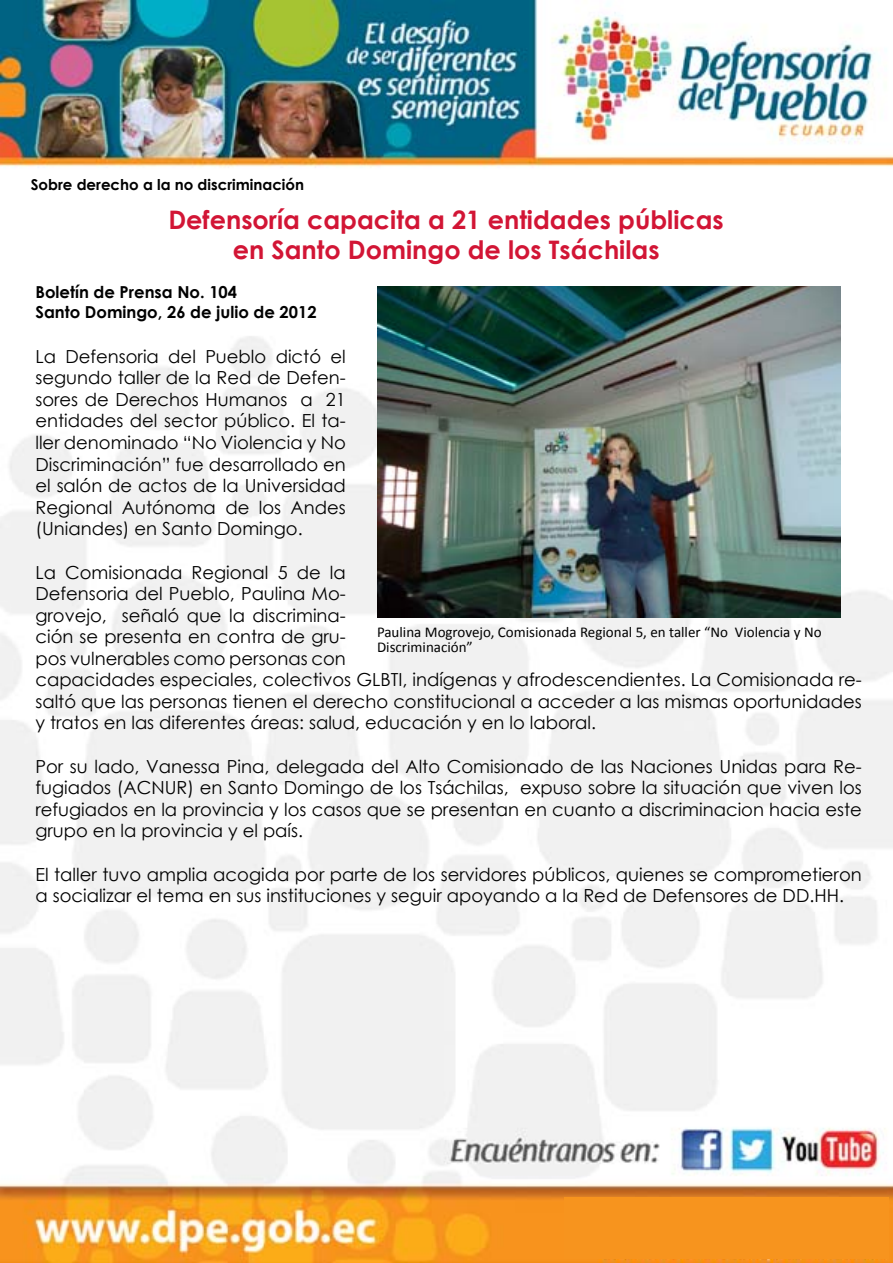
<style>
.page{position:relative;width:893px;height:1263px;background:#fff}
.page>*{position:absolute;margin:0;border:0;box-sizing:border-box;transform-origin:0 0}
.t1{font:700 25.5px/30.6px "Century Gothic";color:#d21535;text-align:center}
.t2{font:18px/21.6px "Century Gothic";color:#000;text-align:justify}
.t3{font:700 16.5px/19.8px "Century Gothic";color:#000}
.t4{font:15px/15px "Calibri";color:#000}
.t5{font:700 15px "Century Gothic";color:#000}
</style>
<div class="page">
<img style="left:0;top:0;width:893px;height:1263px">
<img style="left:377px;top:286px;width:463px;height:331px">
<div style="left:564px;top:1198px;width:325px;height:61px;background:#f7941e"></div>
<p class="t5" style="left:31px;top:175px;width:275px">Sobre derecho a la no discriminación</p>
<h1 class="t1" style="left:168px;top:204px;width:557px">Defensoría capacita a 21 entidades públicas en Santo Domingo de los Tsáchilas</h1>
<p class="t3" style="left:35px;top:282px;width:283px">Boletín de Prensa No. 104<br>Santo Domingo, 26 de julio de 2012</p>
<p class="t2" style="left:35px;top:345px;width:312px">La Defensoria del Pueblo dictó el segundo taller de la Red de Defen&shy;sores de Derechos Humanos a 21 entidades del sector público. El ta&shy;ller denominado “No Violencia y No Discriminación” fue desarrollado en el salón de actos de la Universidad Regional Autónoma de los Andes (Uniandes) en Santo Domingo.</p>
<p class="t2" style="left:35px;top:561px;width:312px">La Comisionada Regional 5 de la Defensoria del Pueblo, Paulina Mo&shy;grovejo, señaló que la discrimina&shy;ción se presenta en contra de gru&shy;pos vulnerables como personas con</p>
<p class="t4" style="left:377px;top:623px;width:446px">Paulina Mogrovejo, Comisionada Regional 5, en taller “No Violencia y No<br>Discriminación”</p>
<p class="t2" style="left:35px;top:668px;width:828px">capacidades especiales, colectivos GLBTI, indígenas y afrodescendientes. La Comisionada re&shy;saltó que las personas tienen el derecho constitucional a acceder a las mismas oportunidades y tratos en las diferentes áreas: salud, educación y en lo laboral.</p>
<p class="t2" style="left:35px;top:755px;width:828px">Por su lado, Vanessa Pina, delegada del Alto Comisionado de las Naciones Unidas para Re&shy;fugiados (ACNUR) en Santo Domingo de los Tsáchilas, expuso sobre la situación que viven los refugiados en la provincia y los casos que se presentan en cuanto a discriminacion hacia este grupo en la provincia y el país.</p>
<p class="t2" style="left:35px;top:863px;width:828px">El taller tuvo amplia acogida por parte de los servidores públicos, quienes se comprometieron a socializar el tema en sus instituciones y seguir apoyando a la Red de Defensores de DD.HH.</p>
</div>
